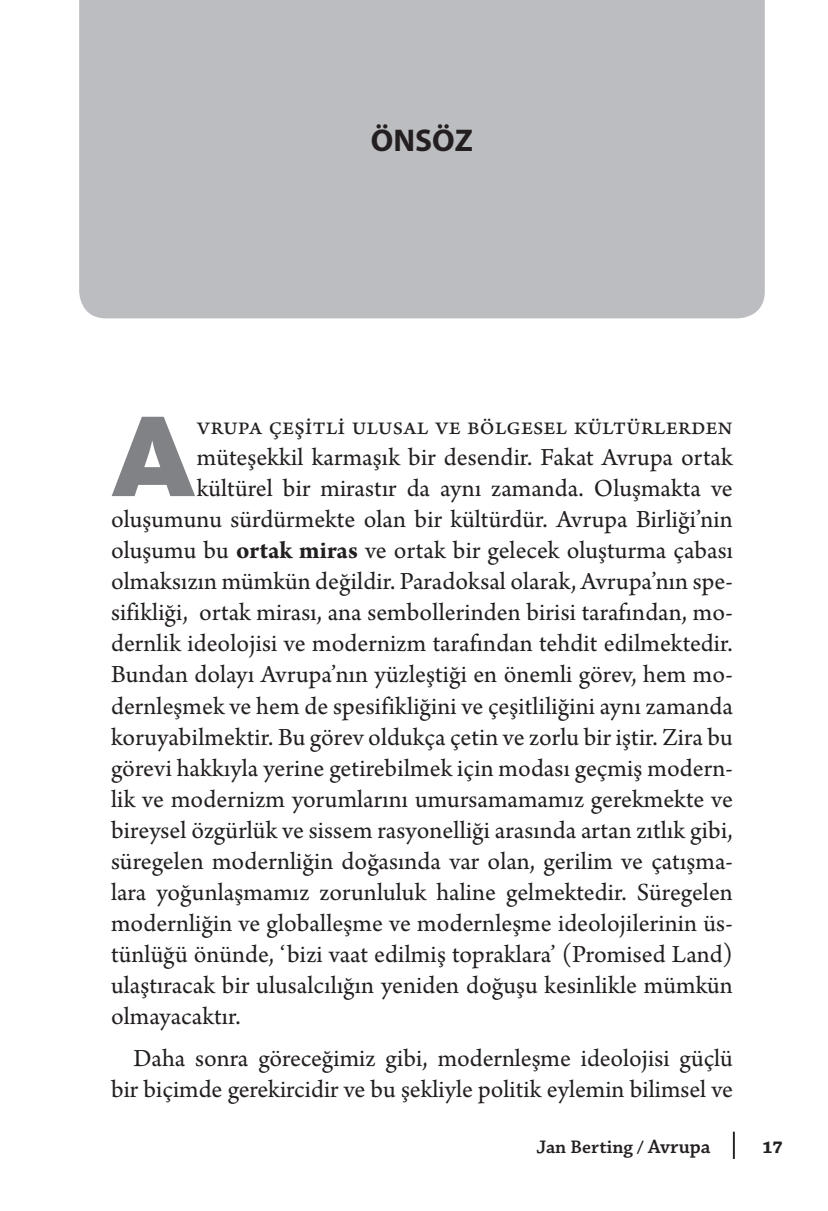
<style>
.page{position:relative;width:828px;height:1211px;background:#fff}
.page>*{position:absolute;margin:0;border:0;box-sizing:border-box;transform-origin:0 0}
.Bölüm_İlk_Paragraf{font:900 119.02px "Kievit OT";color:#808285}
.Duman_Bölüm_Adı{font:700 31.5px "Myriad Pro";color:#231f20}
.Bölüm_İlk_Paragraf-2{font:25.88px "Arno Pro";letter-spacing:.005em;color:#231f20}
.Rothbard_Ana_Paragra{font:25.88px/31.5px "Arno Pro";color:#231f20;text-align:right}
.t1{font:600 19.12px "Chaparral Pro";color:#231f20}
.t2{font:700 18px "Chaparral Pro";color:#231f20}
.s1{font-weight:700}
.s2{font-size:18px}
.s3{font-size:20.25px}
</style>
<div class="page">
<div style="left:79px;top:0;width:686px;height:318px;background:#bcbdc0"></div>
<hr style="left:733px;top:1131px;width:2px;height:28px;background:#231f20">
<p class="Duman_Bölüm_Adı" style="left:371px;top:119px;width:104px">ÖNSÖZ</p>
<p class="Bölüm_İlk_Paragraf" style="left:110px;top:384px;width:87px">A</p>
<p class="Bölüm_İlk_Paragraf-2" style="left:197px;top:411px;width:538px">vrupa çeşitli ulusal ve bölgesel kültürlerden</p>
<p class="Bölüm_İlk_Paragraf-2" style="left:197px;top:442px;width:538px">müteşekkil karmaşık bir desendir. Fakat Avrupa ortak</p>
<p class="Bölüm_İlk_Paragraf-2" style="left:197px;top:473px;width:537px">kültürel bir mirastır da aynı zamanda. Oluşmakta ve</p>
<p class="Bölüm_İlk_Paragraf-2" style="left:111px;top:504px;width:623px">oluşumunu sürdürmekte olan bir kültürdür. Avrupa Birliği’nin</p>
<p class="Bölüm_İlk_Paragraf-2" style="left:111px;top:536px;width:623px">oluşumu bu <span class="s1">ortak miras</span> ve ortak bir gelecek oluşturma çabası</p>
<p class="Bölüm_İlk_Paragraf-2" style="left:111px;top:567px;width:623px">olmaksızın mümkün değildir. Paradoksal olarak, Avrupa’nın spe-</p>
<p class="Bölüm_İlk_Paragraf-2" style="left:111px;top:598px;width:623px">sifikliği, ortak mirası, ana sembollerinden birisi tarafından, mo-</p>
<p class="Bölüm_İlk_Paragraf-2" style="left:111px;top:629px;width:623px">dernlik ideolojisi ve modernizm tarafından tehdit edilmektedir.</p>
<p class="Bölüm_İlk_Paragraf-2" style="left:111px;top:660px;width:623px">Bundan dolayı Avrupa’nın yüzleştiği en önemli görev, hem mo-</p>
<p class="Bölüm_İlk_Paragraf-2" style="left:111px;top:691px;width:623px">dernleşmek ve hem de spesifikliğini ve çeşitliliğini aynı zamanda</p>
<p class="Bölüm_İlk_Paragraf-2" style="left:111px;top:722px;width:623px">koruyabilmektir. Bu görev oldukça çetin ve zorlu bir iştir. Zira bu</p>
<p class="Bölüm_İlk_Paragraf-2" style="left:111px;top:753px;width:623px">görevi hakkıyla yerine getirebilmek için modası geçmiş modern-</p>
<p class="Bölüm_İlk_Paragraf-2" style="left:111px;top:784px;width:623px">lik ve modernizm yorumlarını umursamamamız gerekmekte ve</p>
<p class="Bölüm_İlk_Paragraf-2" style="left:111px;top:815px;width:623px">bireysel özgürlük ve sissem rasyonelliği arasında artan zıtlık gibi,</p>
<p class="Bölüm_İlk_Paragraf-2" style="left:111px;top:846px;width:623px">süregelen modernliğin doğasında var olan, gerilim ve çatışma-</p>
<p class="Bölüm_İlk_Paragraf-2" style="left:111px;top:877px;width:623px">lara yoğunlaşmamız zorunluluk haline gelmektedir. Süregelen</p>
<p class="Bölüm_İlk_Paragraf-2" style="left:111px;top:908px;width:623px">modernliğin ve globalleşme ve modernleşme ideolojilerinin üs-</p>
<p class="Bölüm_İlk_Paragraf-2" style="left:111px;top:939px;width:623px">tünlüğü önünde, ‘bizi vaat edilmiş topraklara’ (Promised Land)</p>
<p class="Bölüm_İlk_Paragraf-2" style="left:111px;top:970px;width:623px">ulaştıracak bir ulusalcılığın yeniden doğuşu kesinlikle mümkün</p>
<p class="Bölüm_İlk_Paragraf-2" style="left:111px;top:1001px;width:131px">olmayacaktır.</p>
<p class="Rothbard_Ana_Paragra" style="left:111px;top:1043px;width:623px">Daha sonra göreceğimiz gibi, modernleşme ideolojisi güçlü bir biçimde gerekircidir ve bu şekliyle politik eylemin bilimsel ve</p>
<p class="t1" style="left:536px;top:1136px;width:176px">Jan Berting <span class="s2">/</span> <span class="s3">Avrupa</span></p>
<p class="t2" style="left:762px;top:1136px;width:22px">17</p>
</div>
